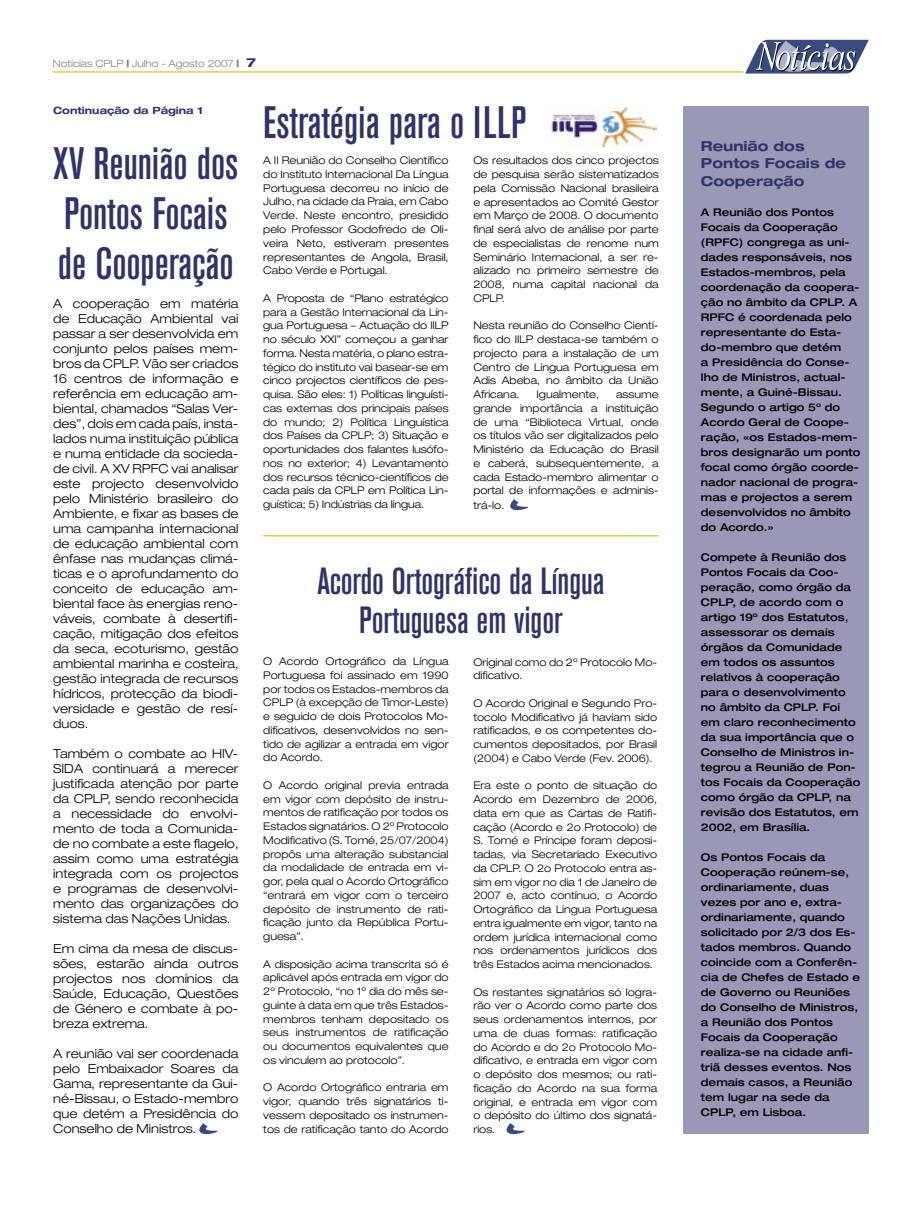
<style>
.page{position:relative;width:922px;height:1205px;background:#fff}
.page>*{position:absolute;margin:0;border:0;box-sizing:border-box;transform-origin:0 0}
.t1{font:500 condensed 45px/50px "Akzidenz Grotesk BE";color:#2f336a}
.t2{font:500 condensed 37.5px/38.8px "Akzidenz Grotesk BE";color:#2f336a;text-align:center}
.t3{font:700 expanded 13.75px/17.5px "Helvetica Neue";color:#2f336a}
.t4{font:300 expanded 12.5px/15px "Helvetica Neue";color:#000;text-align:justify}
.t5{font:300 expanded 10.62px/13.8px "Helvetica Neue";color:#000;text-align:justify}
.t6{font:500 expanded 10.62px/15px "Helvetica Neue";color:#000}
.t7{font:300 expanded 10px "Helvetica Neue";color:#7f7f7f}
.t8{font:700 expanded 10px "Helvetica Neue";color:#2f336a}
.s1{font-weight:900}
.s2{font-weight:700;font-size:12.5px;color:#2f336a}
</style>
<div class="page">
<hr style="left:53px;top:71px;width:690px;height:2px;background:#e6c126">
<svg style="left:745px;top:40px;width:123px;height:34px"></svg>
<div style="left:683px;top:106px;width:185px;height:1028px;background:#9a98b7"></div>
<img style="left:549px;top:106px;width:107px;height:41px">
<hr style="left:263px;top:535px;width:395px;height:1px;background:#e6c126">
<svg style="left:506px;top:1123px;width:18px;height:11px"></svg>
<svg style="left:199px;top:1123px;width:18px;height:11px"></svg>
<svg style="left:510px;top:499px;width:18px;height:11px"></svg>
<p class="t7" style="left:53px;top:57px;width:204px">Notícias CPLP <span class="s1">|</span> Julho - Agosto 2007 <span class="s1">|</span> <span class="s2">7</span></p>
<p class="t8" style="left:53px;top:104px;width:151px">Continuação da Página 1</p>
<h1 class="t1" style="left:53px;top:140px;width:186px">XV Reunião dos<br>Pontos Focais de Cooperação</h1>
<p class="t4" style="left:53px;top:296px;width:187px">A cooperação em matéria de Educação Ambiental vai passar a ser desenvolvida em conjunto pelos países mem&shy;bros da CPLP. Vão ser criados 16 centros de informação e referência em educação am&shy;biental, chamados “Salas Ver&shy;des”, dois em cada país, insta&shy;lados numa instituição pública e numa entidade da socieda&shy;de civil. A XV RPFC vai analisar este projecto desenvolvido pelo Ministério brasileiro do Ambiente, e fixar as bases de uma campanha internacional de educação ambiental com ênfase nas mudanças climá&shy;ticas e o aprofundamento do conceito de educação am&shy;biental face às energias reno&shy;váveis, combate à desertifi&shy;cação, mitigação dos efeitos da seca, ecoturismo, gestão ambiental marinha e costeira, gestão integrada de recursos hídricos, protecção da biodi&shy;versidade e gestão de resí&shy;duos.</p>
<p class="t4" style="left:53px;top:746px;width:187px">Também o combate ao HIV-SIDA continuará a merecer justificada atenção por parte da CPLP, sendo reconhecida a necessidade do envolvi&shy;mento de toda a Comunida&shy;de no combate a este flagelo, assim como uma estratégia integrada com os projectos e programas de desenvolvi&shy;mento das organizações do sistema das Nações Unidas.</p>
<p class="t4" style="left:53px;top:941px;width:187px">Em cima da mesa de discus&shy;sões, estarão ainda outros projectos nos domínios da Saúde, Educação, Questões de Género e combate à po&shy;breza extrema.</p>
<p class="t4" style="left:53px;top:1046px;width:187px">A reunião vai ser coordenada pelo Embaixador Soares da Gama, representante da Gui&shy;né-Bissau, o Estado-membro que detém a Presidência do Conselho de Ministros.</p>
<h1 class="t1" style="left:263px;top:99px;width:264px">Estratégia para o ILLP</h1>
<p class="t5" style="left:263px;top:153px;width:187px">A II Reunião do Conselho Científico do Instituto Internacional Da Língua Portuguesa decorreu no início de Julho, na cidade da Praia, em Cabo Verde. Neste encontro, presidido pelo Professor Godofredo de Oli&shy;veira Neto, estiveram presentes representantes de Angola, Brasil, Cabo Verde e Portugal.</p>
<p class="t5" style="left:263px;top:291px;width:187px">A Proposta de “Plano estratégico para a Gestão Internacional da Lín&shy;gua Portuguesa – Actuação do IILP no século XXI” começou a ganhar forma. Nesta matéria, o plano estra&shy;tégico do instituto vai basear-se em cinco projectos científicos de pes&shy;quisa. São eles: 1) Políticas linguísti&shy;cas externas dos principais países do mundo; 2) Política Linguística dos Países da CPLP; 3) Situação e oportunidades dos falantes lusófo&shy;nos no exterior; 4) Levantamento dos recursos técnico-científicos de cada país da CPLP em Política Lin&shy;guística; 5) Indústrias da língua.</p>
<p class="t5" style="left:473px;top:153px;width:187px">Os resultados dos cinco projectos de pesquisa serão sistematizados pela Comissão Nacional brasileira e apresentados ao Comité Gestor em Março de 2008. O documento final será alvo de análise por parte de especialistas de renome num Seminário Internacional, a ser re&shy;alizado no primeiro semestre de 2008, numa capital nacional da CPLP.</p>
<p class="t5" style="left:473px;top:318px;width:187px">Nesta reunião do Conselho Cientí&shy;fico do IILP destaca-se também o projecto para a instalação de um Centro de Língua Portuguesa em Adis Abeba, no âmbito da União Africana.</p>
<p class="t5" style="left:536px;top:387px;width:64px">Igualmente,</p>
<p class="t5" style="left:473px;top:387px;width:187px;text-indent:143px">assume grande importância a instituição de uma “Biblioteca Virtual, onde os títulos vão ser digitalizados pelo Ministério da Educação do Brasil e caberá, subsequentemente, a cada Estado-membro alimentar o portal de informações e adminis-</p>
<p class="t5" style="left:473px;top:498px;width:32px">trá-lo.</p>
<h2 class="t2" style="left:317px;top:563px;width:288px">Acordo Ortográfico da Língua<br>Portuguesa em vigor</h2>
<p class="t5" style="left:263px;top:654px;width:187px">O Acordo Ortográfico da Língua Portuguesa foi assinado em 1990 por todos os Estados-membros da CPLP (à excepção de Timor-Leste) e seguido de dois Protocolos Mo&shy;dificativos, desenvolvidos no sen&shy;tido de agilizar a entrada em vigor do Acordo.</p>
<p class="t5" style="left:263px;top:778px;width:187px">O Acordo original previa entrada em vigor com depósito de instru&shy;mentos de ratificação por todos os Estados signatários. O 2º Protocolo Modificativo (S. Tomé, 25/07/2004) propôs uma alteração substancial da modalidade de entrada em vi&shy;gor, pela qual o Acordo Ortográfico “entrará em vigor com o terceiro depósito de instrumento de rati&shy;ficação junto da República Portu&shy;guesa”.</p>
<p class="t5" style="left:263px;top:957px;width:187px">A disposição acima transcrita só é aplicável após entrada em vigor do 2º Protocolo, “no 1º dia do mês se&shy;guinte à data em que três Estados&shy;membros tenham depositado os seus instrumentos de ratificação ou documentos equivalentes que os vinculem ao protocolo”.</p>
<p class="t5" style="left:263px;top:1080px;width:187px">O Acordo Ortográfico entraria em vigor, quando três signatários ti&shy;vessem depositado os instrumen&shy;tos de ratificação tanto do Acordo</p>
<p class="t5" style="left:473px;top:655px;width:185px">Original como do 2º Protocolo Mo&shy;dificativo.</p>
<p class="t5" style="left:473px;top:696px;width:185px">O Acordo Original e Segundo Pro&shy;tocolo Modificativo já haviam sido ratificados, e os competentes do&shy;cumentos depositados, por Brasil (2004) e Cabo Verde (Fev. 2006).</p>
<p class="t5" style="left:473px;top:778px;width:185px">Era este o ponto de situação do Acordo em Dezembro de 2006, data em que as Cartas de Ratifi&shy;cação (Acordo e 2o Protocolo) de S. Tomé e Príncipe foram deposi&shy;tadas, via Secretariado Executivo da CPLP. O 2o Protocolo entra as&shy;sim em vigor no dia 1 de Janeiro de 2007 e, acto contínuo, o Acordo Ortográfico da Língua Portuguesa entra igualmente em vigor, tanto na ordem jurídica internacional como nos ordenamentos jurídicos dos três Estados acima mencionados.</p>
<p class="t5" style="left:473px;top:985px;width:185px">Os restantes signatários só logra&shy;rão ver o Acordo como parte dos seus ordenamentos internos, por uma de duas formas: ratificação do Acordo e do 2o Protocolo Mo&shy;dificativo, e entrada em vigor com o depósito dos mesmos; ou rati&shy;ficação do Acordo na sua forma original, e entrada em vigor com o depósito do último dos signatá&shy;rios.</p>
<p class="t3" style="left:700px;top:137px;width:146px">Reunião dos<br>Pontos Focais de<br>Cooperação</p>
<p class="t6" style="left:700px;top:204px;width:161px">A Reunião dos Pontos<br>Focais da Cooperação (RPFC) congrega as uni&shy;dades responsáveis, nos<br>Estados-membros, pela coordenação da coopera&shy;ção no âmbito da CPLP. A<br>RPFC é coordenada pelo representante do Esta&shy;do-membro que detém<br>a Presidência do Conse&shy;lho de Ministros, actual&shy;mente, a Guiné-Bissau.<br>Segundo o artigo 5º do<br>Acordo Geral de Coope&shy;ração, «os Estados-mem&shy;bros designarão um ponto focal como órgão coorde&shy;nador nacional de progra&shy;mas e projectos a serem desenvolvidos no âmbito do Acordo.»</p>
<p class="t6" style="left:700px;top:549px;width:161px">Compete à Reunião dos<br>Pontos Focais da Coo&shy;peração, como órgão da<br>CPLP, de acordo com o artigo 19º dos Estatutos, assessorar os demais órgãos da Comunidade em todos os assuntos relativos à cooperação para o desenvolvimento no âmbito da CPLP. Foi em claro reconhecimento da sua importância que o<br>Conselho de Ministros in&shy;tegrou a Reunião de Pon&shy;tos Focais da Cooperação como órgão da CPLP, na revisão dos Estatutos, em<br>2002, em Brasília.</p>
<p class="t6" style="left:700px;top:849px;width:161px">Os Pontos Focais da<br>Cooperação reúnem-se, ordinariamente, duas vezes por ano e, extra&shy;ordinariamente, quando solicitado por 2/3 dos Es&shy;tados membros. Quando coincide com a Conferên&shy;cia de Chefes de Estado e de Governo ou Reuniões do Conselho de Ministros, a Reunião dos Pontos<br>Focais da Cooperação realiza-se na cidade anfi&shy;triã desses eventos. Nos demais casos, a Reunião tem lugar na sede da<br>CPLP, em Lisboa.</p>
</div>
